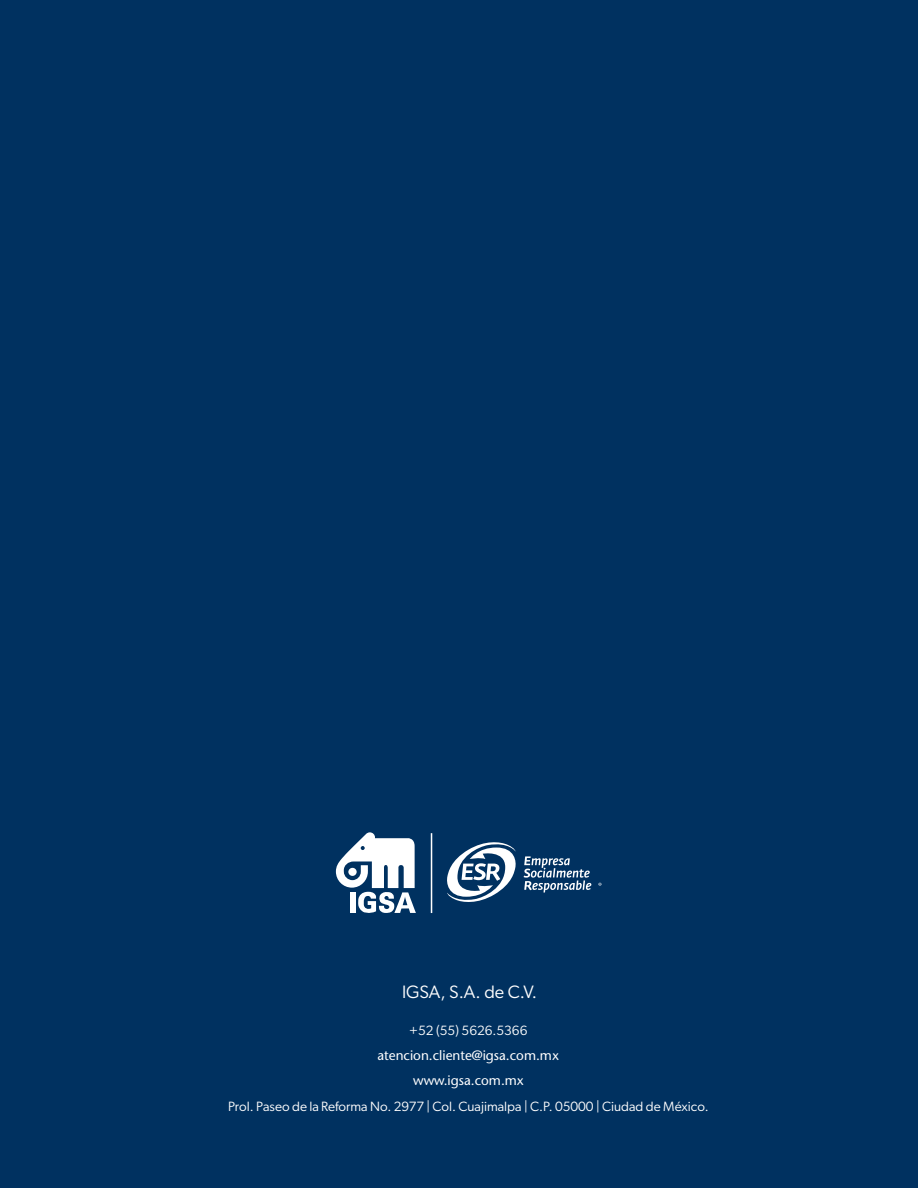
<style>
.page{position:relative;width:918px;height:1188px;background:#003160}
.page>*{position:absolute;margin:0;border:0;box-sizing:border-box;transform-origin:0 0}
.t1{font:18px "Gibson";letter-spacing:-.005em;color:#fff}
.t2{font:13.5px "Gibson";color:#fff}
.t3{font:500 13.5px/25.3px "Stone Sans Std";color:#fff;text-align:center}
</style>
<div class="page">
<svg style="left:336px;top:832px;width:80px;height:81px"></svg>
<svg style="left:447px;top:842px;width:69px;height:60px"></svg>
<svg style="left:524px;top:856px;width:67px;height:36px"></svg>
<hr style="left:431px;top:833px;width:1px;height:80px;background:#fff">
<h1 class="t1" style="left:402px;top:981px;width:137px">IGSA, S.A. de C.V.</h1>
<p class="t2" style="left:409px;top:1023px;width:120px">+52 (55) 5626.5366</p>
<p class="t3" style="left:377px;top:1042px;width:183px">atencion.cliente@igsa.com.mx www.igsa.com.mx</p>
<p class="t2" style="left:228px;top:1099px;width:482px">Prol. Paseo de la Reforma No. 2977 | Col. Cuajimalpa | C.P. 05000 | Ciudad de México.</p>
</div>
